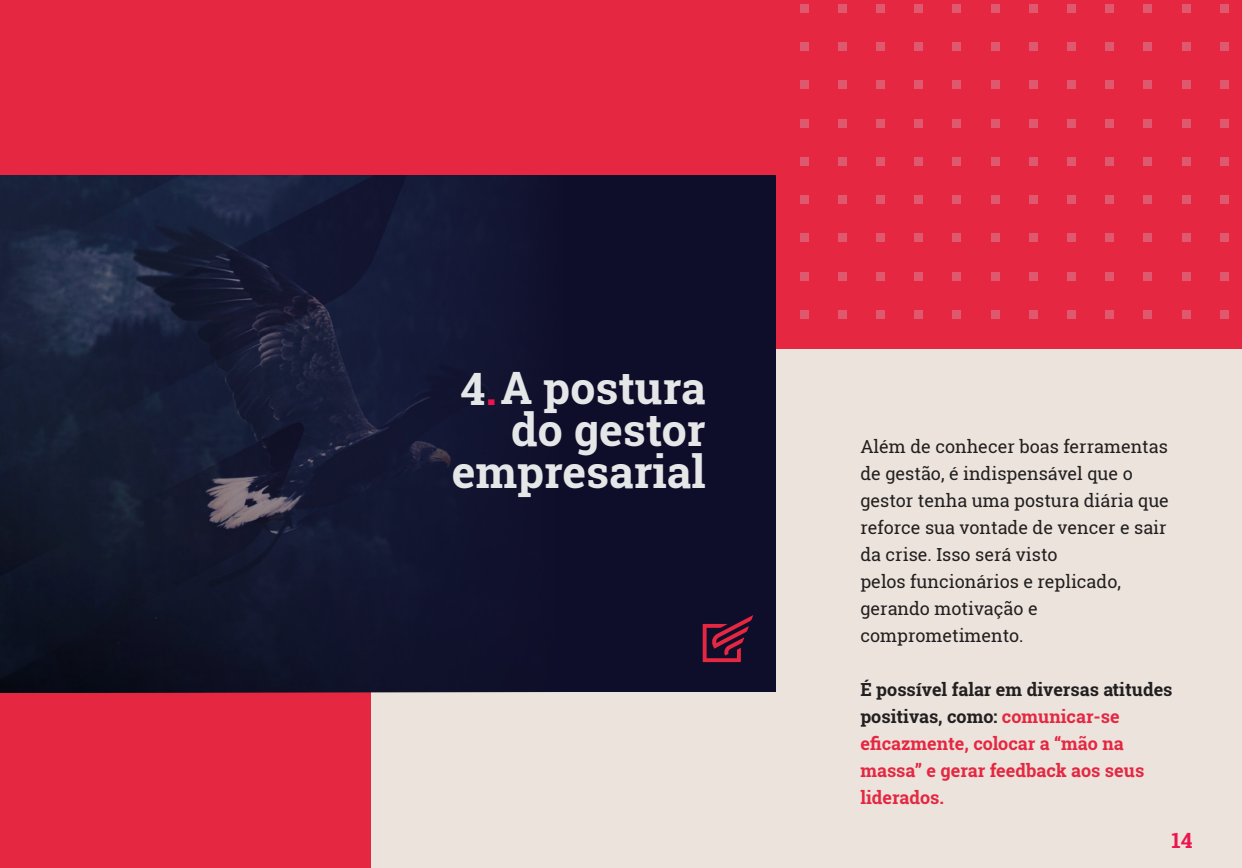
<style>
.page{position:relative;width:1242px;height:868px;background:#fff}
.page>*{position:absolute;margin:0;border:0;box-sizing:border-box;transform-origin:0 0}
.t1{font:700 44.55px/41.7px "Roboto Slab";color:#e5e6e7;text-align:right}
.t2{font:700 21px "Roboto Slab";color:#ed1450}
.t3{font:18px/27px "Roboto Slab";color:#221f20}
.t4{font:700 18px/27px "Roboto Slab";color:#e52742}
.s1{color:#ed1450}
.s2{color:#221f20}
</style>
<div class="page">
<div style="left:0;top:0;width:1242px;height:867px;background:#e52742"></div>
<div style="left:371px;top:349px;width:871px;height:518px;background:#ece4dc"></div>
<div style="left:800px;top:4px;width:8px;height:8px;background:#de596d"></div>
<div style="left:838px;top:4px;width:8px;height:8px;background:#de596d"></div>
<div style="left:876px;top:4px;width:8px;height:8px;background:#de596d"></div>
<div style="left:914px;top:4px;width:8px;height:8px;background:#de596d"></div>
<div style="left:952px;top:4px;width:9px;height:8px;background:#de596d"></div>
<div style="left:991px;top:4px;width:8px;height:8px;background:#de596d"></div>
<div style="left:1029px;top:4px;width:8px;height:8px;background:#de596d"></div>
<div style="left:1067px;top:4px;width:8px;height:8px;background:#de596d"></div>
<div style="left:1105px;top:4px;width:8px;height:8px;background:#de596d"></div>
<div style="left:1143px;top:4px;width:9px;height:8px;background:#de596d"></div>
<div style="left:800px;top:42px;width:8px;height:9px;background:#de596d"></div>
<div style="left:838px;top:42px;width:8px;height:9px;background:#de596d"></div>
<div style="left:876px;top:42px;width:8px;height:9px;background:#de596d"></div>
<div style="left:914px;top:42px;width:8px;height:9px;background:#de596d"></div>
<div style="left:952px;top:42px;width:9px;height:9px;background:#de596d"></div>
<div style="left:991px;top:42px;width:8px;height:9px;background:#de596d"></div>
<div style="left:1029px;top:42px;width:8px;height:9px;background:#de596d"></div>
<div style="left:1067px;top:42px;width:8px;height:9px;background:#de596d"></div>
<div style="left:1105px;top:42px;width:8px;height:9px;background:#de596d"></div>
<div style="left:1143px;top:42px;width:9px;height:9px;background:#de596d"></div>
<div style="left:800px;top:81px;width:8px;height:8px;background:#de596d"></div>
<div style="left:838px;top:81px;width:8px;height:8px;background:#de596d"></div>
<div style="left:876px;top:81px;width:8px;height:8px;background:#de596d"></div>
<div style="left:914px;top:81px;width:8px;height:8px;background:#de596d"></div>
<div style="left:952px;top:81px;width:9px;height:8px;background:#de596d"></div>
<div style="left:991px;top:81px;width:8px;height:8px;background:#de596d"></div>
<div style="left:1029px;top:81px;width:8px;height:8px;background:#de596d"></div>
<div style="left:1067px;top:81px;width:8px;height:8px;background:#de596d"></div>
<div style="left:1105px;top:81px;width:8px;height:8px;background:#de596d"></div>
<div style="left:1143px;top:81px;width:9px;height:8px;background:#de596d"></div>
<div style="left:800px;top:119px;width:8px;height:8px;background:#de596d"></div>
<div style="left:838px;top:119px;width:8px;height:8px;background:#de596d"></div>
<div style="left:876px;top:119px;width:8px;height:8px;background:#de596d"></div>
<div style="left:914px;top:119px;width:8px;height:8px;background:#de596d"></div>
<div style="left:952px;top:119px;width:9px;height:8px;background:#de596d"></div>
<div style="left:991px;top:119px;width:8px;height:8px;background:#de596d"></div>
<div style="left:1029px;top:119px;width:8px;height:8px;background:#de596d"></div>
<div style="left:1067px;top:119px;width:8px;height:8px;background:#de596d"></div>
<div style="left:1105px;top:119px;width:8px;height:8px;background:#de596d"></div>
<div style="left:1143px;top:119px;width:9px;height:8px;background:#de596d"></div>
<div style="left:800px;top:157px;width:8px;height:8px;background:#de596d"></div>
<div style="left:838px;top:157px;width:8px;height:8px;background:#de596d"></div>
<div style="left:876px;top:157px;width:8px;height:8px;background:#de596d"></div>
<div style="left:914px;top:157px;width:8px;height:8px;background:#de596d"></div>
<div style="left:952px;top:157px;width:9px;height:8px;background:#de596d"></div>
<div style="left:991px;top:157px;width:8px;height:8px;background:#de596d"></div>
<div style="left:1029px;top:157px;width:8px;height:8px;background:#de596d"></div>
<div style="left:1067px;top:157px;width:8px;height:8px;background:#de596d"></div>
<div style="left:1105px;top:157px;width:8px;height:8px;background:#de596d"></div>
<div style="left:1143px;top:157px;width:9px;height:8px;background:#de596d"></div>
<div style="left:800px;top:195px;width:8px;height:8px;background:#de596d"></div>
<div style="left:838px;top:195px;width:8px;height:8px;background:#de596d"></div>
<div style="left:876px;top:195px;width:8px;height:8px;background:#de596d"></div>
<div style="left:914px;top:195px;width:8px;height:8px;background:#de596d"></div>
<div style="left:952px;top:195px;width:9px;height:8px;background:#de596d"></div>
<div style="left:991px;top:195px;width:8px;height:8px;background:#de596d"></div>
<div style="left:1029px;top:195px;width:8px;height:8px;background:#de596d"></div>
<div style="left:1067px;top:195px;width:8px;height:8px;background:#de596d"></div>
<div style="left:1105px;top:195px;width:8px;height:8px;background:#de596d"></div>
<div style="left:1143px;top:195px;width:9px;height:8px;background:#de596d"></div>
<div style="left:800px;top:234px;width:8px;height:8px;background:#de596d"></div>
<div style="left:838px;top:234px;width:8px;height:8px;background:#de596d"></div>
<div style="left:876px;top:234px;width:8px;height:8px;background:#de596d"></div>
<div style="left:914px;top:234px;width:8px;height:8px;background:#de596d"></div>
<div style="left:952px;top:234px;width:9px;height:8px;background:#de596d"></div>
<div style="left:991px;top:234px;width:8px;height:8px;background:#de596d"></div>
<div style="left:1029px;top:234px;width:8px;height:8px;background:#de596d"></div>
<div style="left:1067px;top:234px;width:8px;height:8px;background:#de596d"></div>
<div style="left:1105px;top:234px;width:8px;height:8px;background:#de596d"></div>
<div style="left:1143px;top:234px;width:9px;height:8px;background:#de596d"></div>
<div style="left:800px;top:272px;width:8px;height:8px;background:#de596d"></div>
<div style="left:838px;top:272px;width:8px;height:8px;background:#de596d"></div>
<div style="left:876px;top:272px;width:8px;height:8px;background:#de596d"></div>
<div style="left:914px;top:272px;width:8px;height:8px;background:#de596d"></div>
<div style="left:952px;top:272px;width:9px;height:8px;background:#de596d"></div>
<div style="left:991px;top:272px;width:8px;height:8px;background:#de596d"></div>
<div style="left:1029px;top:272px;width:8px;height:8px;background:#de596d"></div>
<div style="left:1067px;top:272px;width:8px;height:8px;background:#de596d"></div>
<div style="left:1105px;top:272px;width:8px;height:8px;background:#de596d"></div>
<div style="left:1143px;top:272px;width:9px;height:8px;background:#de596d"></div>
<div style="left:800px;top:310px;width:8px;height:8px;background:#de596d"></div>
<div style="left:838px;top:310px;width:8px;height:8px;background:#de596d"></div>
<div style="left:876px;top:310px;width:8px;height:8px;background:#de596d"></div>
<div style="left:914px;top:310px;width:8px;height:8px;background:#de596d"></div>
<div style="left:952px;top:310px;width:9px;height:8px;background:#de596d"></div>
<div style="left:991px;top:310px;width:8px;height:8px;background:#de596d"></div>
<div style="left:1029px;top:310px;width:8px;height:8px;background:#de596d"></div>
<div style="left:1067px;top:310px;width:8px;height:8px;background:#de596d"></div>
<div style="left:1105px;top:310px;width:8px;height:8px;background:#de596d"></div>
<div style="left:1143px;top:310px;width:9px;height:8px;background:#de596d"></div>
<div style="left:1182px;top:4px;width:8px;height:8px;background:#de596d"></div>
<div style="left:1220px;top:4px;width:8px;height:8px;background:#de596d"></div>
<div style="left:1182px;top:42px;width:8px;height:9px;background:#de596d"></div>
<div style="left:1220px;top:42px;width:8px;height:9px;background:#de596d"></div>
<div style="left:1182px;top:81px;width:8px;height:8px;background:#de596d"></div>
<div style="left:1220px;top:81px;width:8px;height:8px;background:#de596d"></div>
<div style="left:1182px;top:119px;width:8px;height:8px;background:#de596d"></div>
<div style="left:1220px;top:119px;width:8px;height:8px;background:#de596d"></div>
<div style="left:1182px;top:157px;width:8px;height:8px;background:#de596d"></div>
<div style="left:1220px;top:157px;width:8px;height:8px;background:#de596d"></div>
<div style="left:1182px;top:195px;width:8px;height:8px;background:#de596d"></div>
<div style="left:1220px;top:195px;width:8px;height:8px;background:#de596d"></div>
<div style="left:1182px;top:234px;width:8px;height:8px;background:#de596d"></div>
<div style="left:1220px;top:234px;width:8px;height:8px;background:#de596d"></div>
<div style="left:1182px;top:272px;width:8px;height:8px;background:#de596d"></div>
<div style="left:1220px;top:272px;width:8px;height:8px;background:#de596d"></div>
<div style="left:1182px;top:310px;width:8px;height:8px;background:#de596d"></div>
<div style="left:1220px;top:310px;width:8px;height:8px;background:#de596d"></div>
<div style="left:0;top:176px;width:775px;height:516px;background:#0f0e2a"></div>
<img style="left:0;top:176px;width:497px;height:516px">
<svg style="left:702px;top:615px;width:51px;height:47px"></svg>
<h1 class="t1" style="left:452px;top:367px;width:255px">4<span class="s1">.</span>A postura do gestor empresarial</h1>
<p class="t3" style="left:860px;top:433px;width:310px">Além de conhecer boas ferramentas de gestão, é indispensável que o gestor tenha uma postura diária que reforce sua vontade de vencer e sair da crise. Isso será visto<br>pelos funcionários e replicado, gerando motivação e comprometimento.</p>
<p class="t4" style="left:860px;top:676px;width:314px"><span class="s2">É possível falar em diversas atitudes positivas, como:</span> comunicar-se eficazmente, colocar a “mão na massa” e gerar feedback aos seus liderados.</p>
<p class="t2" style="left:1171px;top:825px;width:23px">14</p>
</div>
